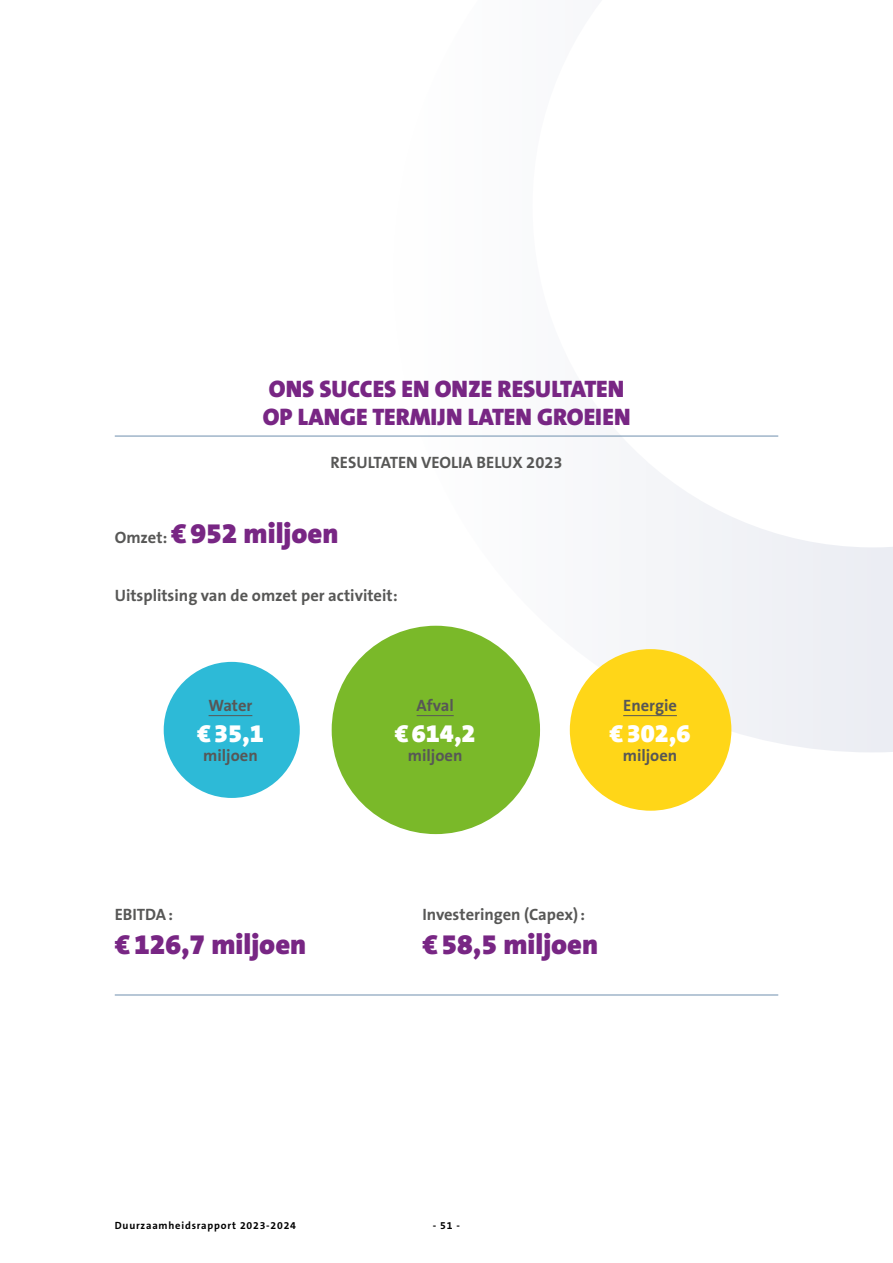
<style>
.page{position:relative;width:893px;height:1263px;background:#fff}
.page>*{position:absolute;margin:0;border:0;box-sizing:border-box;transform-origin:0 0}
.t1{font:900 28.5px "The Sans OT9";color:#782684}
.t2{font:900 25.5px "The Sans B9";color:#fff}
.t3{font:900 24px/28.8px "The Sans B9";color:#782684}
.t4{font:700 16.5px "The Sans B7";color:#575756}
.t5{font:700 10.5px "The Sans B7";letter-spacing:.075em;color:#000}
.s1{font-family:"The Sans B7";font-weight:700;font-size:16.5px;color:#575756}
</style>
<div class="page">
<svg style="left:392px;top:435px;width:501px;height:317px"></svg>
<hr style="left:115px;top:436px;width:663px;height:1px;background:#6f90ae">
<div style="left:164px;top:662px;width:136px;height:136px;background:#2dbad7;border-radius:50%"></div>
<hr style="left:209px;top:715px;width:43px;height:1px;background:#575756">
<div style="left:332px;top:626px;width:208px;height:208px;background:#7ab929;border-radius:50%"></div>
<hr style="left:417px;top:715px;width:37px;height:1px;background:#575756">
<div style="left:570px;top:649px;width:161px;height:162px;background:#ffd618;border-radius:50%"></div>
<hr style="left:623px;top:715px;width:54px;height:1px;background:#575756">
<hr style="left:115px;top:994px;width:663px;height:1px;background:#6f90ae">
<h3 class="t3" style="left:263px;top:375px;width:369px">ONS SUCCES EN ONZE RESULTATEN<br>OP LANGE TERMIJN LATEN GROEIEN</h3>
<p class="t4" style="left:330px;top:454px;width:234px">RESULTATEN VEOLIA BELUX 2023</p>
<h1 class="t1" style="left:115px;top:515px;width:225px"><span class="s1">Omzet:</span> €952 miljoen</h1>
<p class="t4" style="left:115px;top:587px;width:284px">Uitsplitsing van de omzet per activiteit:</p>
<p class="t4" style="left:209px;top:697px;width:45px">Water</p>
<h2 class="t2" style="left:197px;top:719px;width:68px">€35,1</h2>
<p class="t4" style="left:203px;top:747px;width:56px">miljoen</p>
<p class="t4" style="left:417px;top:697px;width:39px">Afval</p>
<h2 class="t2" style="left:395px;top:719px;width:82px">€614,2</h2>
<p class="t4" style="left:408px;top:747px;width:56px">miljoen</p>
<p class="t4" style="left:623px;top:697px;width:55px">Energie</p>
<h2 class="t2" style="left:610px;top:719px;width:82px">€302,6</h2>
<p class="t4" style="left:623px;top:747px;width:56px">miljoen</p>
<p class="t4" style="left:115px;top:905px;width:60px">EBITDA:</p>
<h1 class="t1" style="left:115px;top:926px;width:193px">€126,7 miljoen</h1>
<p class="t4" style="left:422px;top:905px;width:164px">Investeringen (Capex):</p>
<h1 class="t1" style="left:422px;top:926px;width:177px">€58,5 miljoen</h1>
<p class="t5" style="left:115px;top:1220px;width:183px">Duurzaamheidsrapport 2023-2024</p>
<p class="t5" style="left:433px;top:1220px;width:29px">- 51 -</p>
</div>
